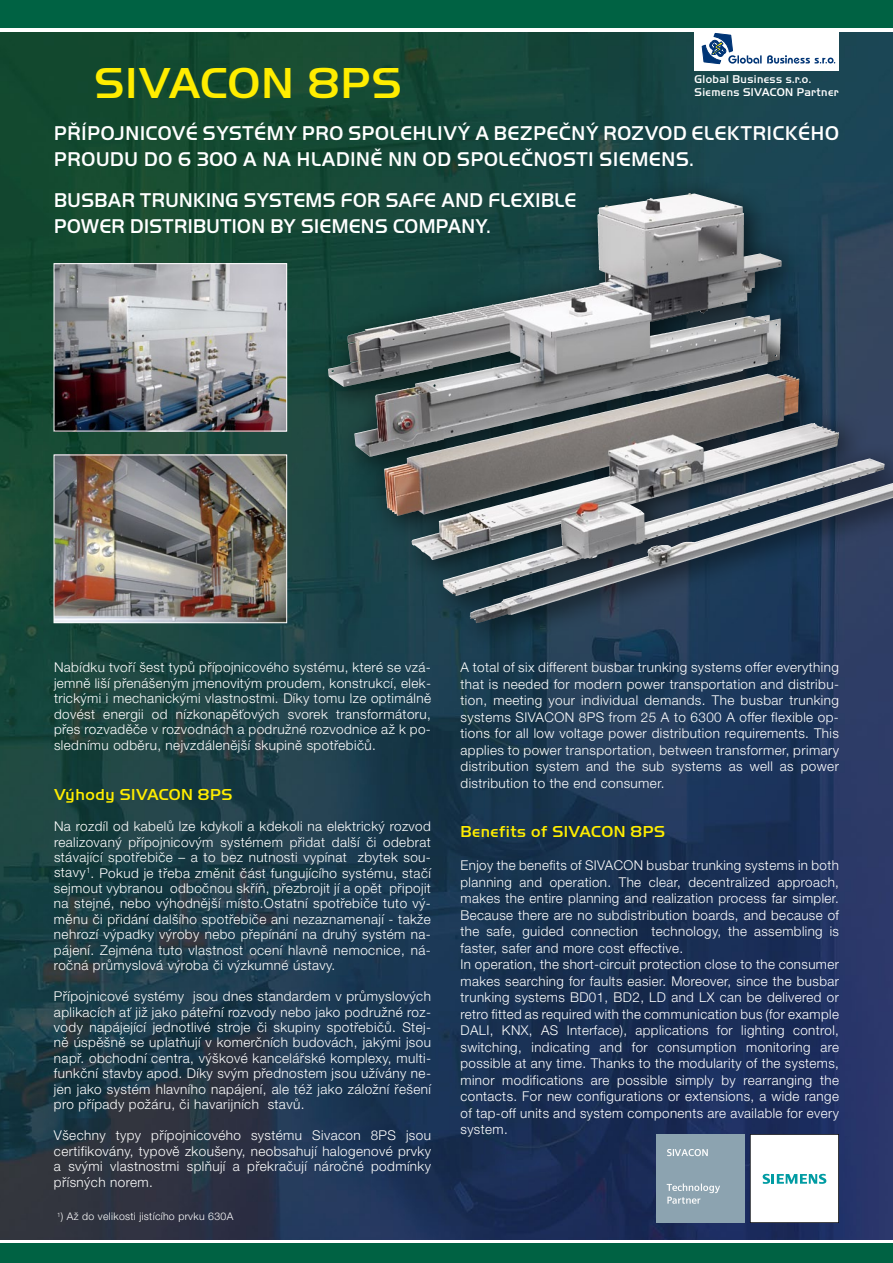
<style>
.page{position:relative;width:893px;height:1263px;background:#fff}
.page>*{position:absolute;margin:0;border:0;box-sizing:border-box;transform-origin:0 0}
.t1{font:500 45px "Handel Gothic DOT";letter-spacing:.03em;color:#ffed00}
.t2{font:500 20.7px/25.5px "Handel Gothic DOT";letter-spacing:.04em;color:#fff;scale:.93 1}
.t3{font:500 20.7px/25.5px "Handel Gothic DOT";letter-spacing:.04em;color:#fff;scale:.92 1}
.t4{font:500 16.5px "Handel Gothic DOT";letter-spacing:.03em;color:#ffed00}
.t5{font:300 13.5px/16.5px "Helvetica Neue LT Pro";letter-spacing:.03em;color:#fff;text-align:justify}
.t6{font:500 11.7px/13.4px "Handel Gothic DOT";letter-spacing:.035em;color:#fff;scale:.96 1}
.t7{font:300 10.5px "Helvetica Neue LT Pro";letter-spacing:.03em;color:#fff}
</style>
<div class="page">
<img style="left:0;top:32px;width:893px;height:1208px">
<div style="left:0;top:1243px;width:893px;height:20px;background:#006243"></div>
<svg style="left:0;top:27px;width:893px;height:1px"></svg>
<div style="left:0;top:0;width:893px;height:27px;background:#006243"></div>
<img style="left:56px;top:265px;width:229px;height:164px">
<div style="left:54px;top:263px;width:233px;height:168px;border:1px solid #fff"></div>
<div style="left:312px;top:177px;width:581px;height:474px;background:#000;opacity:.66"></div>
<img style="left:494px;top:193px;width:195px;height:112px">
<img style="left:56px;top:457px;width:229px;height:164px">
<div style="left:54px;top:455px;width:233px;height:168px;border:1px solid #fff"></div>
<div style="left:694px;top:28px;width:145px;height:43px;background:#fff"></div>
<svg style="left:702px;top:33px;width:133px;height:31px"></svg>
<div style="left:656px;top:1134px;width:88px;height:89px;background:#8ca3b0"></div>
<svg style="left:667px;top:1149px;width:41px;height:7px"></svg>
<svg style="left:667px;top:1183px;width:53px;height:21px"></svg>
<svg style="left:750px;top:1134px;width:89px;height:89px"></svg>
<h1 class="t1" style="left:94px;top:58px;width:309px">SIVACON 8PS</h1>
<p class="t6" style="left:694px;top:72px;width:152px">GLOBAL BUSINESS S.R.O.<br>SIEMENS SIVACON PARTNER</p>
<h2 class="t2" style="left:54px;top:121px;width:91px">PŘÍPOJNICOV</h2>
<h2 class="t2" style="left:186px;top:121px;width:190px">É SYSTÉMY PRO SPO</h2>
<h2 class="t2" style="left:54px;top:121px;width:842px;text-indent:336px">LEHLIVÝ A BEZPEČNÝ ROZVOD ELEKTRICKÉHO<br>PROUDU DO 6 300 A NA HLADINĚ NN OD SPO</h2>
<h2 class="t2" style="left:499px;top:146px;width:54px">LEČNOS</h2>
<h2 class="t2" style="left:577px;top:146px;width:127px">TI SIEMENS.</h2>
<h2 class="t3" style="left:54px;top:188px;width:569px">BUSBAR TRUNKING SYSTEMS FOR SAFE AN D FLEXIBLE<br>POWER DISTRIBUTION</h2>
<h2 class="t3" style="left:270px;top:213px;width:195px">BY SIEMENS COMPAN</h2>
<h2 class="t3" style="left:476px;top:213px;width:18px">Y.</h2>
<p class="t5" style="left:54px;top:659px;width:378px;line-height:15.6px">Nabídku tvoří šest typů přípojnicového systému, které se vzá&shy;jemně liší přenášeným jmenovitým proudem, konstrukcí, elek&shy;trickými i mechanickými vlastnostmi. Díky tomu lze optimálně dovést energii od nízkonapěťových svorek transformátoru, přes rozvaděče v rozvodnách a podružné rozvodnice až k po&shy;slednímu odběru, nejvzdálenější skupině spotřebičů.</p>
<p class="t4" style="left:54px;top:785px;width:180px">VÝHODY SIVACON 8PS</p>
<p class="t5" style="left:54px;top:818px;width:378px;line-height:15.5px">Na rozdíl od kabelů lze kdykoli a kdekoli na elektrický rozvod realizovaný přípojnicovým systémem přidat další či odebrat stávající spotřebiče – a to bez nutnosti vypínat zbytek sou&shy;stavy<sup>1</sup>. Pokud je třeba změnit část fungujícího systému, stačí sejmout vybranou odbočnou skříň, přezbrojit jí a opět připojit na stejné, nebo výhodnější místo.Ostatní spotřebiče tuto vý&shy;měnu či přidání dalšího spotřebiče ani nezaznamenají - takže nehrozí výpadky výroby nebo přepínání na druhý systém na&shy;pájení. Zejména tuto vlastnost ocení hlavně nemocnice, ná&shy;ročná průmyslová výroba či výzkumné ústavy.</p>
<p class="t5" style="left:54px;top:988px;width:378px;line-height:15.5px">Přípojnicové systémy jsou dnes standardem v průmyslových aplikacích ať již jako páteřní rozvody nebo jako podružné roz&shy;vody napájející jednotlivé stroje či skupiny spotřebičů. Stej&shy;ně úspěšně se uplatňují v komerčních budovách, jakými jsou např. obchodní centra, výškové kancelářské komplexy, multi&shy;funkční stavby apod. Díky svým přednostem jsou užívány ne&shy;jen jako systém hlavního napájení, ale též jako záložní řešení pro případy požáru, či havarijních stavů.</p>
<p class="t5" style="left:54px;top:1127px;width:378px;line-height:15.8px">Všechny typy přípojnicového systému Sivacon 8PS jsou certifikovány, typově zkoušeny, neobsahují halogenové prvky a svými vlastnostmi splňují a překračují náročné podmínky přísných norem.</p>
<p class="t7" style="left:57px;top:1210px;width:178px"><sup>1</sup>) Až do velikosti jistícího prvku 630A</p>
<p class="t5" style="left:460px;top:659px;width:380px">A total of six different busbar trunking systems offer everything that is needed for modern power transportation and distribu&shy;tion, meeting your individual demands. The busbar trunking systems SIVACON 8PS from 25 A to 6300 A offer flexible op&shy;tions for all low voltage power distribution requirements. This applies to power transportation, between transformer, primary distribution system and the sub systems as well as power distribution to the end consumer.</p>
<p class="t4" style="left:460px;top:822px;width:206px">BENEFITS OF SIVACON 8PS</p>
<p class="t5" style="left:460px;top:857px;width:380px;text-align:left">Enjoy the benefits of SIVACON busbar trunking systems in both planning and operation. The clear, decentralized approach, makes the entire planning and realization process far simpler.<br>Because there are no subdistribution boards, and because of the safe, guided connection technology, the assembling is faster, safer and more cost effective.<br>In operation, the short-circuit protection close to the consumer makes searching for faults easier. Moreover, since the busbar trunking systems BD01, BD2, LD and LX can be delivered or retro fitted as required with the communication bus (for example DALI, KNX, AS Interface), applications for lighting control, switching, indicating and for consumption monitoring are possible at any time. Thanks to the modularity of the systems, minor modifications are possible simply by rearranging the contacts. For new configurations or extensions, a wide range of tap-off units and system components are available for every system.</p>
</div>
